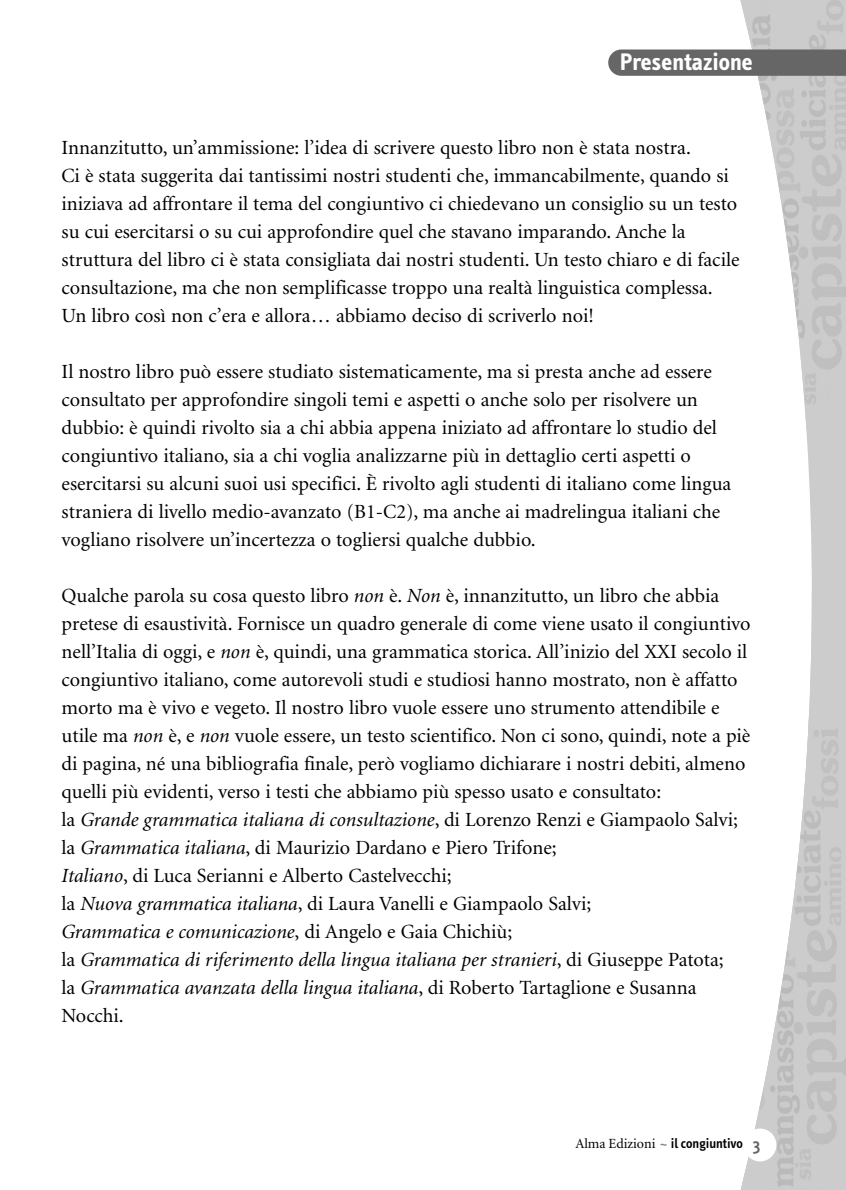
<style>
.page{position:relative;width:846px;height:1190px;background:#fff}
.page>*{position:absolute;margin:0;border:0;box-sizing:border-box;transform-origin:0 0}
.t1{font:700 24.5px "Info Text";color:#fff}
.t2{font:20.12px/28px "Minion";color:#000}
.t3{font:600 14px "Info Text";color:#000}
.s1{font-style:italic}
.s2{font-family:"Minion";font-weight:400}
.s3{font-weight:500;color:#808080}
.s4{font-size:17.5px;color:#666}
</style>
<div class="page">
<svg style="left:806px;top:429px;width:39px;height:164px;background:#d1d1d1"></svg>
<img style="left:740px;top:0;width:105px;height:429px">
<svg style="left:808px;top:593px;width:37px;height:125px;background:#cfcfcf"></svg>
<img style="left:740px;top:718px;width:105px;height:472px">
<div style="left:743px;top:1128px;width:33px;height:33px;background:#fff;border-radius:50%"></div>
<svg style="left:608px;top:49px;width:237px;height:27px;background:#6b6b6b"></svg>
<p class="t1" style="left:619px;top:53px;width:135px">Presentazione</p>
<p class="t2" style="left:62px;top:135px;width:679px">Innanzitutto, un’ammissione: l’idea di scrivere questo libro non è stata nostra.<br>Ci è stata suggerita dai tantissimi nostri studenti che, immancabilmente, quando si iniziava ad affrontare il tema del congiuntivo ci chiedevano un consiglio su un testo su cui esercitarsi o su cui approfondire quel che stavano imparando. Anche la struttura del libro ci è stata consigliata dai nostri studenti. Un testo chiaro e di facile consultazione, ma che non semplificasse troppo una realtà linguistica complessa.<br>Un libro così non c’era e allora… abbiamo deciso di scriverlo noi!</p>
<p class="t2" style="left:62px;top:359px;width:671px">Il nostro libro può essere studiato sistematicamente, ma si presta anche ad essere consultato per approfondire singoli temi e aspetti o anche solo per risolvere un dubbio: è quindi rivolto sia a chi abbia appena iniziato ad affrontare lo studio del congiuntivo italiano, sia a chi voglia analizzarne più in dettaglio certi aspetti o esercitarsi su alcuni suoi usi specifici. È rivolto agli studenti di italiano come lingua straniera di livello medio-avanzato (B1-C2), ma anche ai madrelingua italiani che vogliano risolvere un’incertezza o togliersi qualche dubbio.</p>
<p class="t2" style="left:62px;top:583px;width:690px">Qualche parola su cosa questo libro <span class="s1">non</span> è. <span class="s1">Non</span> è, innanzitutto, un libro che abbia pretese di esaustività. Fornisce un quadro generale di come viene usato il congiuntivo nell’Italia di oggi, e <span class="s1">non</span> è, quindi, una grammatica storica. All’inizio del XXI secolo il congiuntivo italiano, come autorevoli studi e studiosi hanno mostrato, non è affatto morto ma è vivo e vegeto. Il nostro libro vuole essere uno strumento attendibile e utile ma <span class="s1">non</span> è, e <span class="s1">non</span> vuole essere, un testo scientifico. Non ci sono, quindi, note a piè di pagina, né una bibliografia finale, però vogliamo dichiarare i nostri debiti, almeno quelli più evidenti, verso i testi che abbiamo più spesso usato e consultato:<br>la <span class="s1">Grande grammatica italiana di consultazione</span>, di Lorenzo Renzi e Giampaolo Salvi; la <span class="s1">Grammatica italiana</span>, di Maurizio Dardano e Piero Trifone;<br><span class="s1">Italiano</span>, di Luca Serianni e Alberto Castelvecchi;<br>la <span class="s1">Nuova grammatica italiana</span>, di Laura Vanelli e Giampaolo Salvi;<br><span class="s1">Grammatica e comunicazione</span>, di Angelo e Gaia Chichiù;<br>la <span class="s1">Grammatica di riferimento della lingua italiana per stranieri</span>, di Giuseppe Patota;<br>la <span class="s1">Grammatica avanzata della lingua italiana</span>, di Roberto Tartaglione e Susanna Nocchi.</p>
<p class="t3" style="left:575px;top:1138px;width:186px"><span class="s2">Alma Edizioni</span> <span class="s3">~</span> il congiuntivo <span class="s4">3</span></p>
</div>
